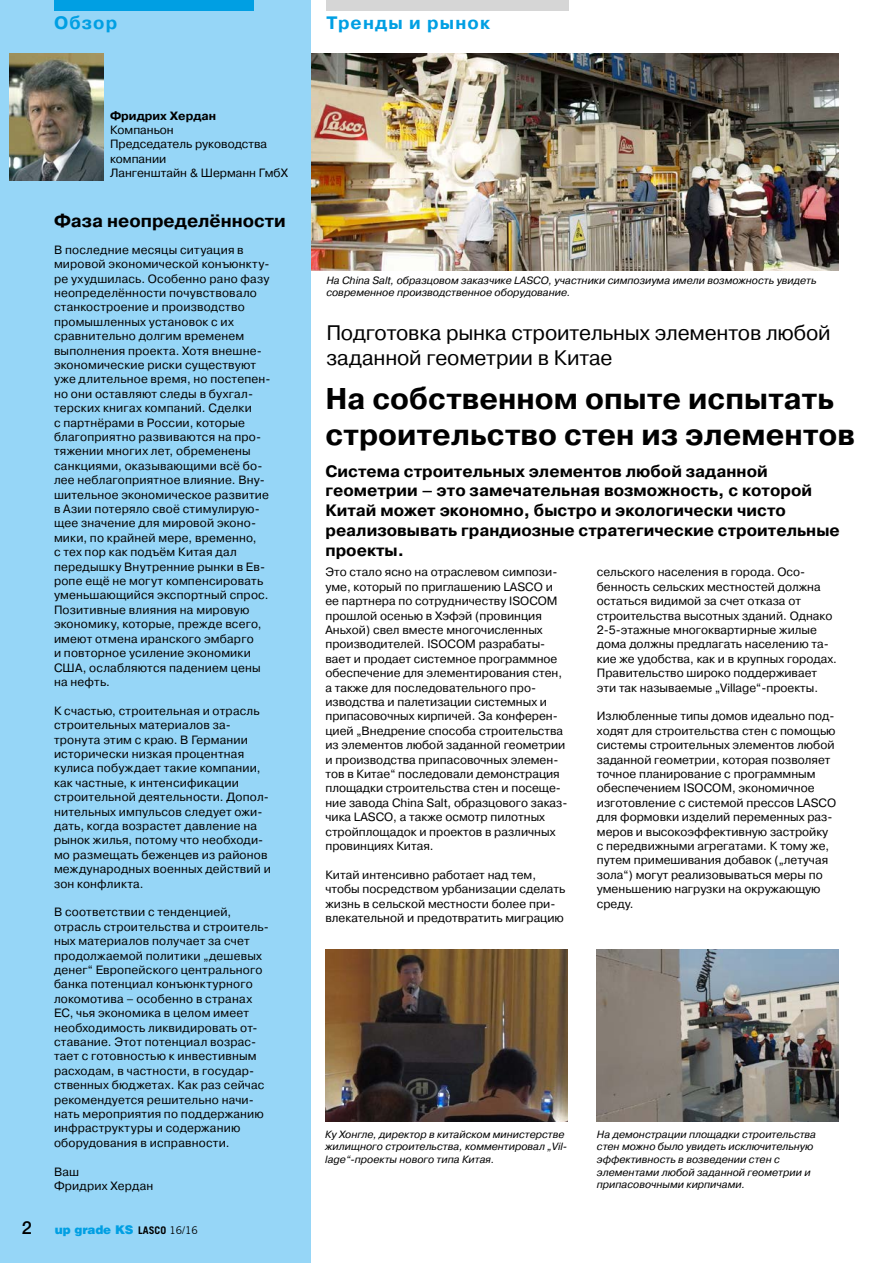
<style>
.page{position:relative;width:893px;height:1263px;background:#fff}
.page>*{position:absolute;margin:0;border:0;box-sizing:border-box;transform-origin:0 0}
.t1{font:700 30px/36px "Pragmatica C";color:#000}
.t2{font:21px/25.2px "Pragmatica C";letter-spacing:-.01em;color:#000}
.t3{font:700 18px "Pragmatica C";color:#000}
.t4{font:700 18px "Pragmatica C";letter-spacing:.06em;color:#009fe3}
.t5{font:500 18px "Helvetica Neue";color:#000}
.t6{font:700 16.5px/19.8px "Pragmatica C";color:#000}
.t7{font:12px/14.4px "Pragmatica C";letter-spacing:.005em;color:#000}
.t8{font:900 12px "Helvetica";letter-spacing:-.01em;color:#009fe3}
.t9{font:700 12px "Pragmatica C";color:#000}
.t10{font:italic 10.5px/12.6px "Pragmatica C";color:#000}
.s1{font-family:"Trade Gothic";font-weight:700;font-size:10.5px;color:#000}
.s2{font-family:"Trade Gothic";font-weight:400;font-size:10.5px;color:#000}
</style>
<div class="page">
<img style="left:311px;top:53px;width:527px;height:217px">
<div style="left:0;top:0;width:311px;height:1263px;background:#96d6f7"></div>
<img style="left:597px;top:949px;width:242px;height:172px">
<img style="left:325px;top:949px;width:242px;height:172px">
<img style="left:9px;top:53px;width:95px;height:127px">
<div style="left:326px;top:0;width:243px;height:11px;background:#d6d6d6"></div>
<div style="left:54px;top:0;width:199px;height:11px;background:#009fe3"></div>
<h3 class="t4" style="left:54px;top:13px;width:65px">Обзор</h3>
<h3 class="t4" style="left:326px;top:13px;width:165px">Тренды и рынок</h3>
<p class="t9" style="left:110px;top:109px;width:108px">Фридрих Хердан</p>
<p class="t7" style="left:110px;top:123px;width:180px">Компаньон<br>Председатель руководства компании<br>Лангенштайн &amp; Шерманн ГмбХ</p>
<h3 class="t3" style="left:54px;top:211px;width:233px">Фаза неопределённости</h3>
<p class="t7" style="left:54px;top:243px;width:218px">В последние месяцы ситуация в мировой экономической конъюнкту&shy;ре ухудшилась. Особенно рано фазу неопределённости почувствовало станкостроение и производство промышленных установок с их сравнительно долгим временем выполнения проекта. Хотя внешне&shy;экономические риски существуют уже длительное время, но постепен&shy;но они оставляют следы в бухгал&shy;терских книгах компаний. Сделки<br>с партнёрами в России, которые благоприятно развиваются на про&shy;тяжении многих лет, обременены санкциями, оказывающими всё бо&shy;лее неблагоприятное влияние. Вну&shy;шительное экономическое развитие в Азии потеряло своё стимулирую&shy;щее значение для мировой эконо&shy;мики, по крайней мере, временно,<br>с тех пор как подъём Китая дал передышку Внутренние рынки в Ев&shy;ропе ещё не могут компенсировать уменьшающийся экспортный спрос.<br>Позитивные влияния на мировую экономику, которые, прежде всего, имеют отмена иранского эмбарго<br>и повторное усиление экономики<br>США, ослабляются падением цены на нефть.</p>
<p class="t7" style="left:54px;top:703px;width:218px">К счастью, строительная и отрасль строительных материалов за&shy;тронута этим с краю. В Германии исторически низкая процентная кулиса побуждает такие компании, как частные, к интенсификации строительной деятельности. Допол&shy;нительных импульсов следует ожи&shy;дать, когда возрастет давление на рынок жилья, потому что необходи&shy;мо размещать беженцев из районов международных военных действий и зон конфликта.</p>
<p class="t7" style="left:54px;top:905px;width:216px">В соответствии с тенденцией, отрасль строительства и строитель&shy;ных материалов получает за счет продолжаемой политики „дешевых денег“ Европейского центрального банка потенциал конъюнктурного локомотива – особенно в странах<br>ЕС, чья экономика в целом имеет необходимость ликвидировать от&shy;ставание. Этот потенциал возрас&shy;тает с готовностью к инвестивным расходам, в частности, в государ&shy;ственных бюджетах. Как раз сейчас рекомендуется решительно начи&shy;нать мероприятия по поддержанию инфраструктуры и содержанию оборудования в исправности.</p>
<p class="t7" style="left:54px;top:1164px;width:101px">Ваш<br>Фридрих Хердан</p>
<h3 class="t5" style="left:22px;top:1217px;width:12px">2</h3>
<p class="t8" style="left:55px;top:1222px;width:145px">up grade KS <span class="s1">LASCO</span> <span class="s2">16/16</span></p>
<p class="t10" style="left:326px;top:274px;width:492px">На China Salt, образцовом заказчике LASCO, участники симпозиума имели возможность увидеть современное производственное оборудование.</p>
<h2 class="t2" style="left:326px;top:320px;width:506px">Подготовка рынка строительных элементов любой заданной геометрии в Китае</h2>
<h1 class="t1" style="left:325px;top:381px;width:531px">На собственном опыте испытать строительство стен из элементов</h1>
<h3 class="t6" style="left:325px;top:461px;width:516px">Система строительных элементов любой заданной геометрии – это замечательная возможность, с которой Китай может экономно, быстро и экологически чисто реализовывать грандиозные стратегические строительные проекты.</h3>
<p class="t7" style="left:325px;top:565px;width:244px">Это стало ясно на отраслевом симпози&shy;уме, который по приглашению LASCO и ее партнера по сотрудничеству ISOCOM прошлой осенью в Хэфэй (провинция Аньхой) свел вместе многочисленных производителей. ISOCOM разрабаты&shy;вает и продает системное программное обеспечение для элементирования стен, а также для последовательного про&shy;изводства и палетизации системных и припасовочных кирпичей. За конферен&shy;цией „Внедрение способа строительства из элементов любой заданной геометрии и производства припасовочных элемен&shy;тов в Китае“ последовали демонстрация площадки строительства стен и посеще&shy;ние завода China Salt, образцового заказ&shy;чика LASCO, а также осмотр пилотных стройплощадок и проектов в различных провинциях Китая.</p>
<p class="t7" style="left:325px;top:867px;width:241px">Китай интенсивно работает над тем, чтобы посредством урбанизации сделать жизнь в сельской местности более при&shy;влекательной и предотвратить миграцию</p>
<p class="t7" style="left:597px;top:565px;width:242px">сельского населения в города. Осо&shy;бенность сельских местностей должна остаться видимой за счет отказа от строительства высотных зданий. Однако 2-5-этажные многоквартирные жилые дома должны предлагать населению та&shy;кие же удобства, как и в крупных городах.<br>Правительство широко поддерживает эти так называемые „Village“-проекты.</p>
<p class="t7" style="left:597px;top:709px;width:241px">Излюбленные типы домов идеально под&shy;ходят для строительства стен с помощью системы строительных элементов любой заданной геометрии, которая позволяет точное планирование с программным обеспечением ISOCOM, экономичное изготовление с системой прессов LASCO для формовки изделий переменных раз&shy;меров и высокоэффективную застройку с передвижными агрегатами. К тому же, путем примешивания добавок („летучая зола“) могут реализовываться меры по уменьшению нагрузки на окружающую среду.</p>
<p class="t10" style="left:325px;top:1128px;width:244px">Ку Хонгле, директор в китайском министерстве жилищного строительства, комментировал „Vil&shy;lage“-проекты нового типа Китая.</p>
<p class="t10" style="left:597px;top:1128px;width:221px">На демонстрации площадки строительства стен можно было увидеть исключительную эффективность в возведении стен с элементами любой заданной геометрии и припасовочными кирпичами.</p>
</div>
